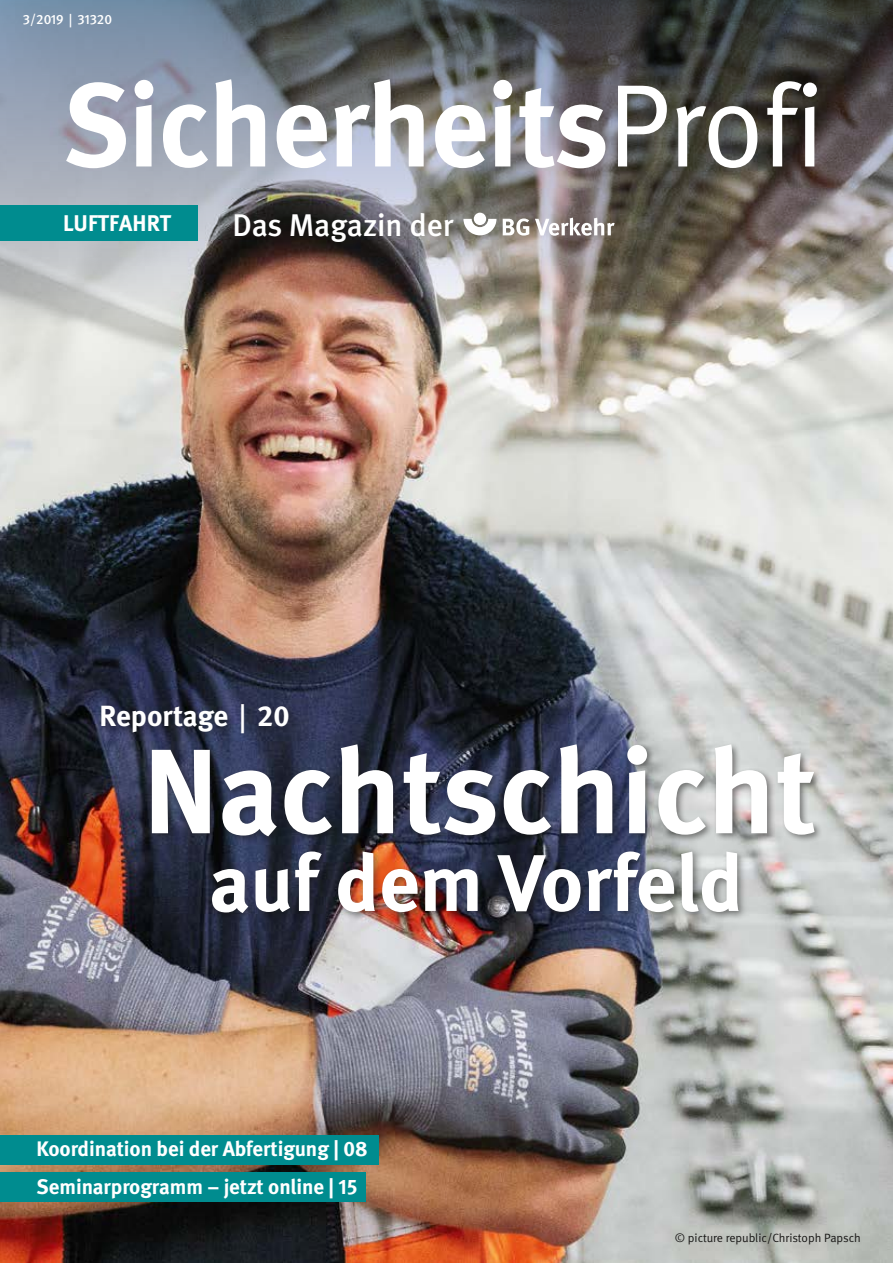
<style>
.page{position:relative;width:893px;height:1263px;background:#fff}
.page>*{position:absolute;margin:0;border:0;box-sizing:border-box;transform-origin:0 0}
.t1{font:700 120px "DGUV Meta";color:#fff}
.t2{font:700 117.75px "DGUV Meta";letter-spacing:-.01em;color:#fff}
.t3{font:700 80.25px "DGUV Meta";color:#fff}
.t4{font:500 31.35px "DGUV Meta";letter-spacing:-.005em;color:#fff}
.t5{font:700 29.1px "DGUV Meta";color:#fff}
.t6{font:700 22.65px "DGUV Meta";letter-spacing:.005em;color:#fff}
.t7{font:700 21px/37.5px "DGUV Meta";color:#fff}
.t8{font:500 13.5px "DGUV Meta";letter-spacing:-.01em;color:#fff}
.t9{font:12px "DGUV Meta";letter-spacing:-.005em;color:#181716}
.s1{font-family:"Chaparral Pro";font-weight:700}
.s2{font-weight:400}
.s3{font-family:"Chaparral Pro"}
</style>
<div class="page">
<img style="left:0;top:325px;width:893px;height:938px">
<img style="left:0;top:0;width:893px;height:325px">
<div style="left:0;top:205px;width:197px;height:36px;background:#008c8f"></div>
<svg style="left:463px;top:219px;width:33px;height:16px"></svg>
<div style="left:474px;top:213px;width:12px;height:12px;background:#fff;border-radius:50%"></div>
<svg style="left:503px;top:218px;width:26px;height:18px"></svg>
<svg style="left:535px;top:218px;width:80px;height:18px"></svg>
<div style="left:0;top:1172px;width:366px;height:30px;background:#008c8f"></div>
<div style="left:0;top:1135px;width:378px;height:30px;background:#008c8f"></div>
<div style="left:207px;top:847px;width:541px;height:75px;background:#181716;opacity:.5"></div>
<div style="left:97px;top:701px;width:202px;height:43px;background:#181716;opacity:.5"></div>
<div style="left:148px;top:741px;width:675px;height:102px;background:#181716;opacity:.5"></div>
<p class="t8" style="left:23px;top:11px;width:91px">3/2019 <span class="s1">|</span> 31320</p>
<h2 class="t2" style="left:63px;top:56px;width:763px">Sicherheits<span class="s2">Profi</span></h2>
<p class="t6" style="left:63px;top:210px;width:109px">LUFTFAHRT</p>
<h3 class="t4" style="left:232px;top:206px;width:223px">Das Magazin der</h3>
<h3 class="t5" style="left:99px;top:699px;width:192px">Reportage <span class="s3">|</span> 20</h3>
<h1 class="t1" style="left:143px;top:720px;width:674px">Nachtschicht</h1>
<h3 class="t3" style="left:209px;top:835px;width:535px">auf dem Vorfeld</h3>
<p class="t7" style="left:37px;top:1131px;width:332px">Koordination bei der Abfertigung | 08<br>Seminarprogramm – jetzt online | 15</p>
<p class="t9" style="left:675px;top:1231px;width:187px">© picture republic/Christoph Papsch</p>
</div>
